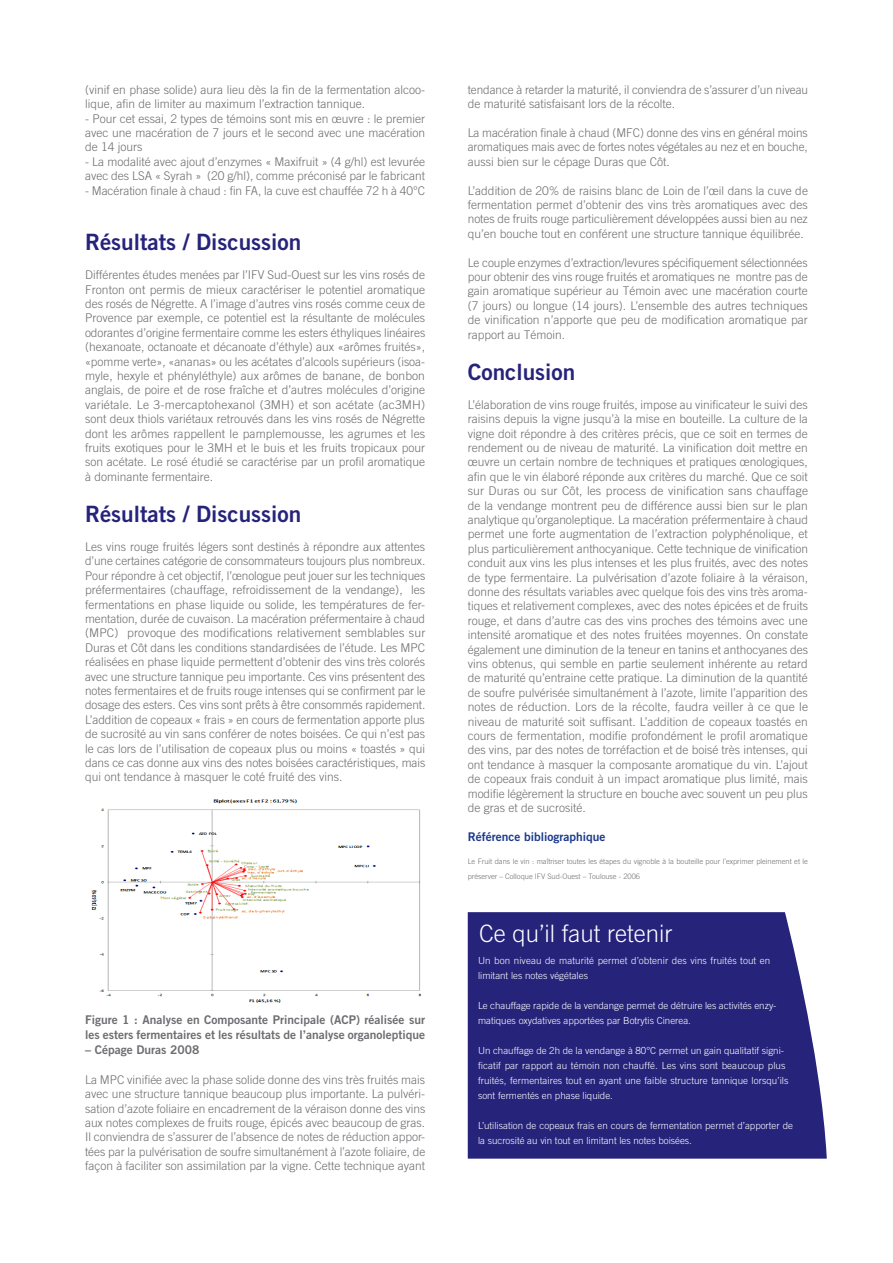
<style>
.page{position:relative;width:893px;height:1263px;background:#fff}
.page>*{position:absolute;margin:0;border:0;box-sizing:border-box;transform-origin:0 0}
.Titre_blanc_encart_v{font:300 24px "Trade Gothic";color:#fff}
._05-Body{font:22.5px "Trade Gothic Bold Two";color:#26237b}
._05-Body-2{font:300 12px/14.4px "Trade Gothic";color:#6c6d70;text-align:justify}
._05-Body-3{font:12px/15px "Trade Gothic Bold Two";color:#6c6d70}
._05-Body-4{font:12px "Trade Gothic Bold Two";color:#1b388c}
._05-Body-5{font:300 9.75px/15px "Trade Gothic";color:#fff}
._05-Body-6{font:300 7.5px/14.4px "Trade Gothic";color:#6c6d70}
</style>
<div class="page">
<img style="left:91px;top:799px;width:331px;height:204px">
<div style="left:468px;top:912px;width:359px;height:246px;background:#26237b"></div>
<p class="_05-Body-2" style="left:85px;top:82px;width:342px">(vinif en phase solide) aura lieu dès la fin de la fermentation alcoo&shy;lique, afin de limiter au maximum l’extraction tannique.</p>
<p class="_05-Body-2" style="left:85px;top:111px;width:342px">- Pour cet essai, 2 types de témoins sont mis en œuvre : le premier avec une macération de 7 jours et le second avec une macération de 14 jours</p>
<p class="_05-Body-2" style="left:85px;top:154px;width:342px">- La modalité avec ajout d’enzymes « Maxifruit » (4 g/hl) est levurée avec des LSA « Syrah » (20 g/hl), comme préconisé par le fabricant</p>
<p class="_05-Body-2" style="left:85px;top:183px;width:342px">- Macération finale à chaud : fin FA, la cuve est chauffée 72 h à 40°C</p>
<p class="_05-Body" style="left:85px;top:228px;width:218px">Résultats / Discussion</p>
<p class="_05-Body-2" style="left:85px;top:267px;width:342px">Différentes études menées par l’IFV Sud-Ouest sur les vins rosés de Fronton ont permis de mieux caractériser le potentiel aromatique des rosés de Négrette. A l’image d’autres vins rosés comme ceux de Provence par exemple, ce potentiel est la résultante de molécules odorantes d’origine fermentaire comme les esters éthyliques linéaires (hexanoate, octanoate et décanoate d’éthyle) aux «arômes fruités», «pomme verte», «ananas» ou les acétates d’alcools supérieurs (isoa&shy;myle, hexyle et phényléthyle) aux arômes de banane, de bonbon anglais, de poire et de rose fraîche et d’autres molécules d’origine variétale. Le 3-mercaptohexanol (3MH) et son acétate (ac3MH) sont deux thiols variétaux retrouvés dans les vins rosés de Négrette dont les arômes rappellent le pamplemousse, les agrumes et les fruits exotiques pour le 3MH et le buis et les fruits tropicaux pour son acétate. Le rosé étudié se caractérise par un profil aromatique à dominante fermentaire.</p>
<p class="_05-Body" style="left:85px;top:500px;width:218px">Résultats / Discussion</p>
<p class="_05-Body-2" style="left:85px;top:539px;width:342px">Les vins rouge fruités légers sont destinés à répondre aux attentes d’une certaines catégorie de consommateurs toujours plus nombreux.<br>Pour répondre à cet objectif, l’œnologue peut jouer sur les techniques préfermentaires (chauffage, refroidissement de la vendange), les fermentations en phase liquide ou solide, les températures de fer&shy;mentation, durée de cuvaison. La macération préfermentaire à chaud (MPC) provoque des modifications relativement semblables sur Duras et Côt dans les conditions standardisées de l’étude. Les MPC réalisées en phase liquide permettent d’obtenir des vins très colorés avec une structure tannique peu importante. Ces vins présentent des notes fermentaires et de fruits rouge intenses qui se confirment par le dosage des esters. Ces vins sont prêts à être consommés rapidement.<br>L’addition de copeaux « frais » en cours de fermentation apporte plus de sucrosité au vin sans conférer de notes boisées. Ce qui n’est pas le cas lors de l’utilisation de copeaux plus ou moins « toastés » qui dans ce cas donne aux vins des notes boisées caractéristiques, mais qui ont tendance à masquer le coté fruité des vins.</p>
<p class="_05-Body-3" style="left:85px;top:1012px;width:342px">Figure 1 : Analyse en Composante Principale (ACP) réalisée sur les esters fermentaires et les résultats de l’analyse organoleptique</p>
<p class="_05-Body-3" style="left:85px;top:1042px;width:116px">– Cépage Duras 2008</p>
<p class="_05-Body-2" style="left:85px;top:1072px;width:342px">La MPC vinifiée avec la phase solide donne des vins très fruités mais avec une structure tannique beaucoup plus importante. La pulvéri&shy;sation d’azote foliaire en encadrement de la véraison donne des vins aux notes complexes de fruits rouge, épicés avec beaucoup de gras.<br>Il conviendra de s’assurer de l’absence de notes de réduction appor&shy;tées par la pulvérisation de soufre simultanément à l’azote foliaire, de façon à faciliter son assimilation par la vigne. Cette technique ayant</p>
<p class="_05-Body-2" style="left:468px;top:82px;width:342px">tendance à retarder la maturité, il conviendra de s’assurer d’un niveau de maturité satisfaisant lors de la récolte.</p>
<p class="_05-Body-2" style="left:468px;top:125px;width:342px">La macération finale à chaud (MFC) donne des vins en général moins aromatiques mais avec de fortes notes végétales au nez et en bouche, aussi bien sur le cépage Duras que Côt.</p>
<p class="_05-Body-2" style="left:468px;top:183px;width:342px">L’addition de 20% de raisins blanc de Loin de l’œil dans la cuve de fermentation permet d’obtenir des vins très aromatiques avec des notes de fruits rouge particulièrement développées aussi bien au nez qu’en bouche tout en conférent une structure tannique équilibrée.</p>
<p class="_05-Body-2" style="left:468px;top:255px;width:342px">Le couple enzymes d’extraction/levures spécifiquement sélectionnées pour obtenir des vins rouge fruités et aromatiques ne montre pas de gain aromatique supérieur au Témoin avec une macération courte (7 jours) ou longue (14 jours). L’ensemble des autres techniques de vinification n’apporte que peu de modification aromatique par rapport au Témoin.</p>
<p class="_05-Body" style="left:468px;top:358px;width:109px">Conclusion</p>
<p class="_05-Body-2" style="left:468px;top:397px;width:342px">L’élaboration de vins rouge fruités, impose au vinificateur le suivi des raisins depuis la vigne jusqu’à la mise en bouteille. La culture de la vigne doit répondre à des critères précis, que ce soit en termes de rendement ou de niveau de maturité. La vinification doit mettre en œuvre un certain nombre de techniques et pratiques œnologiques, afin que le vin élaboré réponde aux critères du marché. Que ce soit sur Duras ou sur Côt, les process de vinification sans chauffage de la vendange montrent peu de différence aussi bien sur le plan analytique qu’organoleptique. La macération préfermentaire à chaud permet une forte augmentation de l’extraction polyphénolique, et plus particulièrement anthocyanique. Cette technique de vinification conduit aux vins les plus intenses et les plus fruités, avec des notes de type fermentaire. La pulvérisation d’azote foliaire à la véraison, donne des résultats variables avec quelque fois des vins très aroma&shy;tiques et relativement complexes, avec des notes épicées et de fruits rouge, et dans d’autre cas des vins proches des témoins avec une intensité aromatique et des notes fruitées moyennes. On constate également une diminution de la teneur en tanins et anthocyanes des vins obtenus, qui semble en partie seulement inhérente au retard de maturité qu’entraine cette pratique. La diminution de la quantité de soufre pulvérisée simultanément à l’azote, limite l’apparition des notes de réduction. Lors de la récolte, faudra veiller à ce que le niveau de maturité soit suffisant. L’addition de copeaux toastés en cours de fermentation, modifie profondément le profil aromatique des vins, par des notes de torréfaction et de boisé très intenses, qui ont tendance à masquer la composante aromatique du vin. L’ajout de copeaux frais conduit à un impact aromatique plus limité, mais modifie légèrement la structure en bouche avec souvent un peu plus de gras et de sucrosité.</p>
<p class="_05-Body-4" style="left:468px;top:829px;width:139px">Référence bibliographique</p>
<p class="_05-Body-6" style="left:468px;top:854px;width:342px">Le Fruit dans le vin : maîtriser toutes les étapes du vignoble à la bouteille pour l’exprimer pleinement et le préserver – Colloque IFV Sud-Ouest – Toulouse - 2006</p>
<p class="Titre_blanc_encart_v" style="left:479px;top:919px;width:195px">Ce qu’il faut retenir</p>
<p class="_05-Body-5" style="left:478px;top:953px;width:294px">Un bon niveau de maturité permet d’obtenir des vins fruités tout en limitant les notes végétales</p>
<p class="_05-Body-5" style="left:478px;top:998px;width:300px">Le chauffage rapide de la vendange permet de détruire les activités enzy&shy;matiques oxydatives apportées par Botrytis Cinerea.</p>
<p class="_05-Body-5" style="left:478px;top:1043px;width:312px">Un chauffage de 2h de la vendange à 80°C permet un gain qualitatif signi&shy;ficatif par rapport au témoin non chauffé. Les vins sont beaucoup plus fruités, fermentaires tout en ayant une faible structure tannique lorsqu’ils sont fermentés en phase liquide.</p>
<p class="_05-Body-5" style="left:478px;top:1118px;width:317px">L’utilisation de copeaux frais en cours de fermentation permet d’apporter de la sucrosité au vin tout en limitant les notes boisées.</p>
</div>
